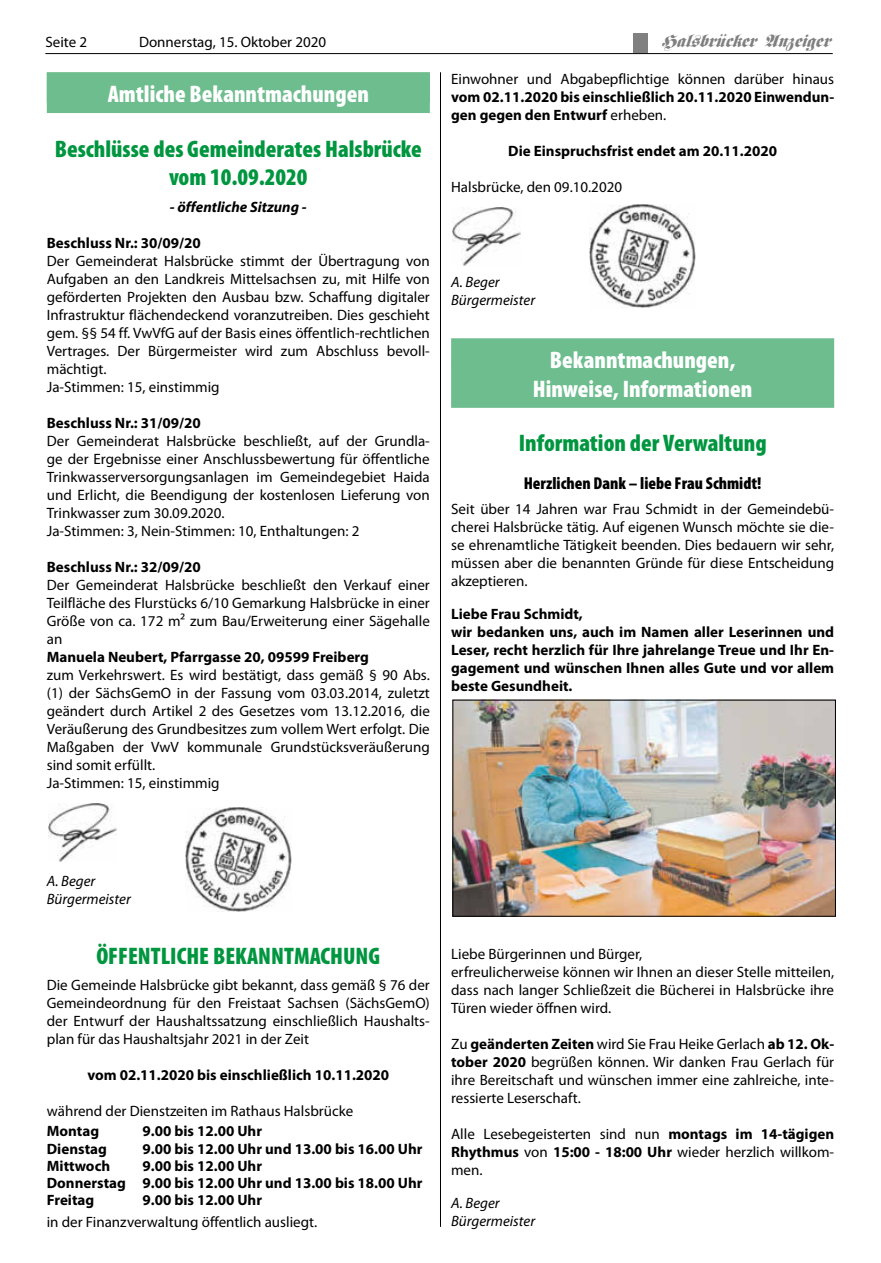
<style>
.page{position:relative;width:881px;height:1263px;background:#fff}
.page>*{position:absolute;margin:0;border:0;box-sizing:border-box;transform-origin:0 0}
.t1{font:900 condensed 24px/28.8px "Myriad Pro";color:#00963f;text-align:center}
.t2{font:900 condensed 24px/28.8px "Myriad Pro";color:#fff;text-align:center}
.t3{font:18px "TT3 A15 OI00";letter-spacing:-.005em;color:#7f7f7f}
.t4{font:900 condensed 17.25px "Myriad Pro";color:#000}
.t5{font:15px/18px "Myriad Pro";color:#000;text-align:justify}
.t6{font:700 15px/18px "Myriad Pro";color:#000}
.t7{font:italic 15px/18px "Myriad Pro";color:#000}
.t8{font:italic 700 15px "Myriad Pro";color:#000}
.t9{font:13.5px "Helvetica";letter-spacing:-.005em;color:#000}
.s1{font-weight:400}
.s2{font-weight:700}
</style>
<div class="page">
<hr style="left:440px;top:72px;width:1px;height:1155px;background:#000">
<hr style="left:45px;top:53px;width:787px;height:1px;background:#000">
<div style="left:633px;top:33px;width:14px;height:20px;background:#808080"></div>
<div style="left:47px;top:72px;width:382px;height:30px;background:#83c69e"></div>
<div style="left:47px;top:73px;width:382px;height:40px;background:#6dbd8e"></div>
<img style="left:48px;top:804px;width:68px;height:58px">
<div style="left:451px;top:338px;width:382px;height:30px;background:#6dbd8e"></div>
<div style="left:451px;top:367px;width:382px;height:41px;background:#6dbd8e"></div>
<img style="left:452px;top:207px;width:68px;height:58px">
<img style="left:454px;top:702px;width:379px;height:212px">
<img style="left:185px;top:808px;width:106px;height:104px">
<img style="left:589px;top:204px;width:106px;height:104px">
<p class="t9" style="left:225px;top:35px;width:100px">13. August 2008</p>
<p class="t3" style="left:660px;top:35px;width:170px">Halsbrücker Anzeiger</p>
<h1 class="t2" style="left:108px;top:79px;width:262px">Amtliche Bekanntmachungen</h1>
<h1 class="t1" style="left:55px;top:134px;width:368px">Beschlüsse des Gemeinderates Halsbrücke vom 10.09.2020</h1>
<p class="t8" style="left:170px;top:197px;width:138px">- öffentliche Sitzung -</p>
<p class="t6" style="left:47px;top:233px;width:155px">Beschluss Nr.: 30/09/20</p>
<p class="t5" style="left:47px;top:252px;width:384px;text-align:left">Der Gemeinderat Halsbrücke stimmt der Übertragung von Aufgaben an den Landkreis Mittelsachsen zu, mit Hilfe von geförderten Projekten den Ausbau bzw. Schaffung digitaler Infrastruktur flächendeckend voranzutreiben. Dies geschieht gem. §§ 54 ff. VwVfG auf der Basis eines öffentlich-rechtlichen Vertrages. Der Bürgermeister wird zum Abschluss bevoll&shy;mächtigt.<br>Ja-Stimmen: 15, einstimmig</p>
<p class="t6" style="left:47px;top:413px;width:155px">Beschluss Nr.: 31/09/20</p>
<p class="t5" style="left:47px;top:432px;width:384px;text-align:left">Der Gemeinderat Halsbrücke beschließt, auf der Grundla&shy;ge der Ergebnisse einer Anschlussbewertung für öffentliche Trinkwasserversorgungsanlagen im Gemeindegebiet Haida und Erlicht, die Beendigung der kostenlosen Lieferung von Trinkwasser zum 30.09.2020.<br>Ja-Stimmen: 3, Nein-Stimmen: 10, Enthaltungen: 2</p>
<p class="t6" style="left:47px;top:557px;width:155px">Beschluss Nr.: 32/09/20</p>
<p class="t5" style="left:47px;top:576px;width:384px">Der Gemeinderat Halsbrücke beschließt den Verkauf einer Teilfläche des Flurstücks 6/10 Gemarkung Halsbrücke in einer Größe von ca. 172 m² zum Bau/Erweiterung einer Sägehalle an</p>
<p class="t6" style="left:47px;top:647px;width:323px">Manuela Neubert, Pfarrgasse 20, 09599 Freiberg</p>
<p class="t5" style="left:47px;top:666px;width:384px;text-align:left">zum Verkehrswert. Es wird bestätigt, dass gemäß § 90 Abs. (1) der SächsGemO in der Fassung vom 03.03.2014, zuletzt geändert durch Artikel 2 des Gesetzes vom 13.12.2016, die Veräußerung des Grundbesitzes zum vollem Wert erfolgt. Die Maßgaben der VwV kommunale Grundstücksveräußerung sind somit erfüllt.<br>Ja-Stimmen: 15, einstimmig</p>
<p class="t5" style="left:45px;top:33px;width:43px">Seite 2</p>
<p class="t5" style="left:139px;top:33px;width:189px">Donnerstag, 15. Oktober 2020</p>
<p class="t5" style="left:451px;top:69px;width:384px">Einwohner und Abgabepflichtige können darüber hinaus</p>
<p class="t6" style="left:451px;top:87px;width:384px">vom 02.11.2020 bis einschließlich 20.11.2020 Einwendun&shy;gen gegen den Entwurf <span class="s1">erheben.</span></p>
<p class="t6" style="left:508px;top:141px;width:270px">Die Einspruchsfrist endet am 20.11.2020</p>
<p class="t5" style="left:451px;top:177px;width:172px">Halsbrücke, den 09.10.2020</p>
<p class="t7" style="left:451px;top:273px;width:85px">A. Beger<br>Bürgermeister</p>
<h1 class="t2" style="left:532px;top:345px;width:221px">Bekanntmachungen,<br>Hinweise, Informationen</h1>
<h1 class="t1" style="left:518px;top:428px;width:249px">Information der Verwaltung</h1>
<p class="t4" style="left:523px;top:472px;width:239px">Herzlichen Dank – liebe Frau Schmidt!</p>
<p class="t5" style="left:451px;top:499px;width:384px">Seit über 14 Jahren war Frau Schmidt in der Gemeindebü&shy;cherei Halsbrücke tätig. Auf eigenen Wunsch möchte sie die&shy;se ehrenamtliche Tätigkeit beenden. Dies bedauern wir sehr, müssen aber die benannten Gründe für diese Entscheidung akzeptieren.</p>
<p class="t6" style="left:451px;top:604px;width:384px">Liebe Frau Schmidt,<br>wir bedanken uns, auch im Namen aller Leserinnen und Leser, recht herzlich für Ihre jahrelange Treue und Ihr En&shy;gagement und wünschen Ihnen alles Gute und vor allem beste Gesundheit.</p>
<p class="t7" style="left:47px;top:872px;width:85px">A. Beger<br>Bürgermeister</p>
<h1 class="t1" style="left:96px;top:940px;width:285px">ÖFFENTLICHE BEKANNTMACHUNG</h1>
<p class="t5" style="left:47px;top:976px;width:384px">Die Gemeinde Halsbrücke gibt bekannt, dass gemäß § 76 der Gemeindeordnung für den Freistaat Sachsen (SächsGemO) der Entwurf der Haushaltssatzung einschließlich Haushalts&shy;plan für das Haushaltsjahr 2021 in der Zeit</p>
<p class="t6" style="left:87px;top:1065px;width:303px">vom 02.11.2020 bis einschließlich 10.11.2020</p>
<p class="t5" style="left:47px;top:1102px;width:308px">während der Dienstzeiten im Rathaus Halsbrücke</p>
<p class="t6" style="left:47px;top:1122px;width:54px">Montag</p>
<p class="t6" style="left:142px;top:1122px;width:121px">9.00 bis 12.00 Uhr</p>
<p class="t6" style="left:47px;top:1139px;width:62px">Dienstag</p>
<p class="t6" style="left:142px;top:1139px;width:281px">9.00 bis 12.00 Uhr und 13.00 bis 16.00 Uhr</p>
<p class="t6" style="left:47px;top:1156px;width:65px">Mittwoch</p>
<p class="t6" style="left:47px;top:1157px;width:377px;line-height:17.2px;text-indent:96px">9.00 bis 12.00 Uhr<br>Donnerstag 9.00 bis 12.00 Uhr und 13.00 bis 18.00 Uhr<br>Freitag</p>
<p class="t6" style="left:142px;top:1191px;width:121px">9.00 bis 12.00 Uhr</p>
<p class="t5" style="left:47px;top:1212px;width:272px">in der Finanzverwaltung öffentlich ausliegt.</p>
<p class="t5" style="left:451px;top:944px;width:384px;text-align:left">Liebe Bürgerinnen und Bürger,<br>erfreulicherweise können wir Ihnen an dieser Stelle mitteilen, dass nach langer Schließzeit die Bücherei in Halsbrücke ihre Türen wieder öffnen wird.</p>
<p class="t5" style="left:451px;top:1034px;width:384px">Zu <span class="s2">geänderten Zeiten</span> wird Sie Frau Heike Gerlach <span class="s2">ab 12. Ok&shy;tober 2020</span> begrüßen können. Wir danken Frau Gerlach für ihre Bereitschaft und wünschen immer eine zahlreiche, inte&shy;ressierte Leserschaft.</p>
<p class="t5" style="left:451px;top:1124px;width:384px">Alle Lesebegeisterten sind nun <span class="s2">montags im 14-tägigen Rhythmus</span> von <span class="s2">15:00 - 18:00 Uhr</span> wieder herzlich willkom&shy;men.</p>
<p class="t7" style="left:451px;top:1193px;width:85px">A. Beger<br>Bürgermeister</p>
</div>
